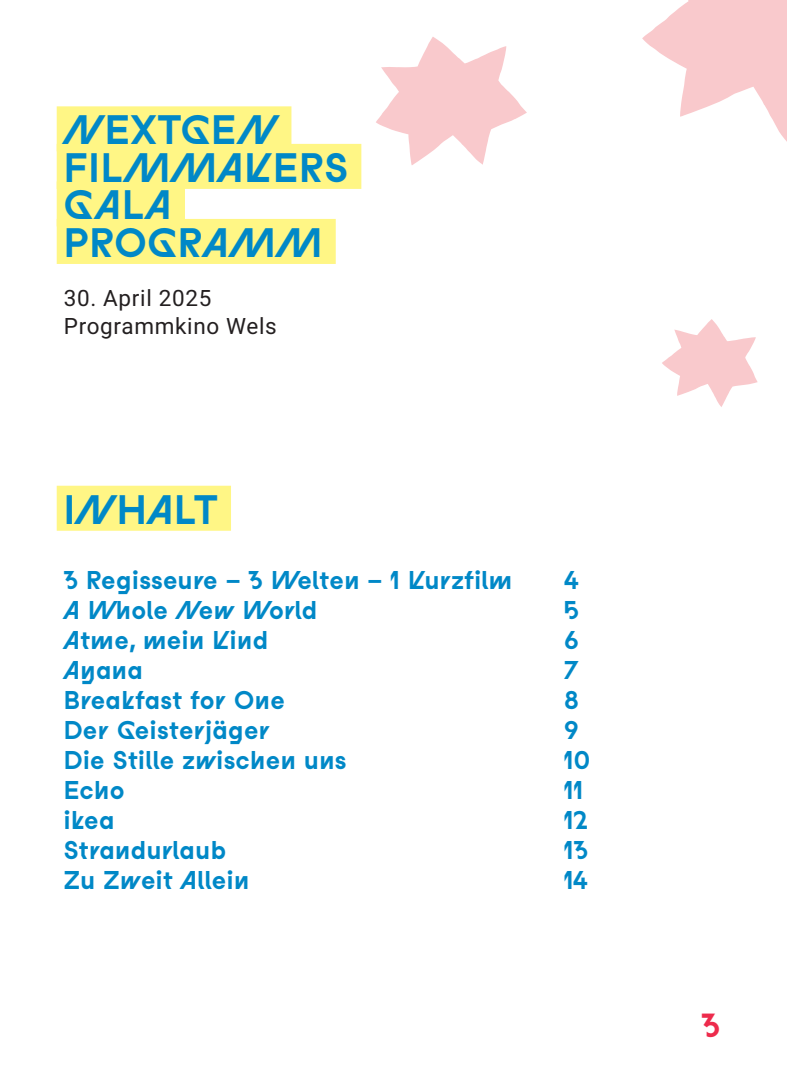
<style>
.page{position:relative;width:787px;height:1092px;background:#fff}
.page>*{position:absolute;margin:0;border:0;box-sizing:border-box;transform-origin:0 0}
.t1{font:700 40px/37.5px "Studio Feixen Edgy";letter-spacing:.02em;color:#0088c7}
.t2{font:700 32.5px "Studio Feixen Edgy";color:#ed2b4c}
.t3{font:700 25px "Studio Feixen Edgy";letter-spacing:.02em;color:#0088c7}
.t4{font:22.5px/28px "Roboto";letter-spacing:.03em;color:#231f20}
</style>
<div class="page">
<svg style="left:662px;top:319px;width:95px;height:88px"></svg>
<svg style="left:376px;top:37px;width:151px;height:128px"></svg>
<svg style="left:642px;top:0;width:145px;height:142px"></svg>
<div style="left:57px;top:485px;width:174px;height:45px;background:#fff685"></div>
<div style="left:57px;top:106px;width:234px;height:45px;background:#fff685"></div>
<div style="left:57px;top:144px;width:304px;height:45px;background:#fff685"></div>
<div style="left:57px;top:181px;width:128px;height:45px;background:#fff685"></div>
<div style="left:57px;top:219px;width:279px;height:45px;background:#fff685"></div>
<h1 class="t1" style="left:64px;top:110px;width:286px">NEXTGEN<br>FILMMAKERS<br>GALA<br>PROGRAMM</h1>
<p class="t4" style="left:64px;top:283px;width:214px">30. April 2025<br>Programmkino Wels</p>
<h1 class="t1" style="left:64px;top:489px;width:155px">INHALT</h1>
<p class="t3" style="left:64px;top:563px;width:450px">3 Regisseure – 3 Welten – 1 Kurzfilm</p>
<p class="t3" style="left:564px;top:563px;width:17px">4</p>
<p class="t3" style="left:64px;top:593px;width:255px">A Whole New World</p>
<p class="t3" style="left:564px;top:593px;width:16px">5</p>
<p class="t3" style="left:64px;top:623px;width:206px">Atme, mein Kind</p>
<p class="t3" style="left:564px;top:623px;width:16px">6</p>
<p class="t3" style="left:64px;top:653px;width:81px">Ayana</p>
<p class="t3" style="left:564px;top:653px;width:16px">7</p>
<p class="t3" style="left:64px;top:683px;width:223px">Breakfast for One</p>
<p class="t3" style="left:564px;top:683px;width:16px">8</p>
<p class="t3" style="left:64px;top:713px;width:207px">Der Geisterjäger</p>
<p class="t3" style="left:564px;top:713px;width:16px">9</p>
<p class="t3" style="left:64px;top:743px;width:284px">Die Stille zwischen uns</p>
<p class="t3" style="left:564px;top:743px;width:28px">10</p>
<p class="t3" style="left:64px;top:773px;width:62px">Echo</p>
<p class="t3" style="left:564px;top:773px;width:21px">11</p>
<p class="t3" style="left:64px;top:803px;width:52px">ikea</p>
<p class="t3" style="left:564px;top:803px;width:25px">12</p>
<p class="t3" style="left:64px;top:833px;width:164px">Strandurlaub</p>
<p class="t3" style="left:564px;top:833px;width:25px">13</p>
<p class="t3" style="left:64px;top:863px;width:187px">Zu Zweit Allein</p>
<p class="t3" style="left:564px;top:863px;width:26px">14</p>
<h2 class="t2" style="left:701px;top:1003px;width:20px">3</h2>
</div>
